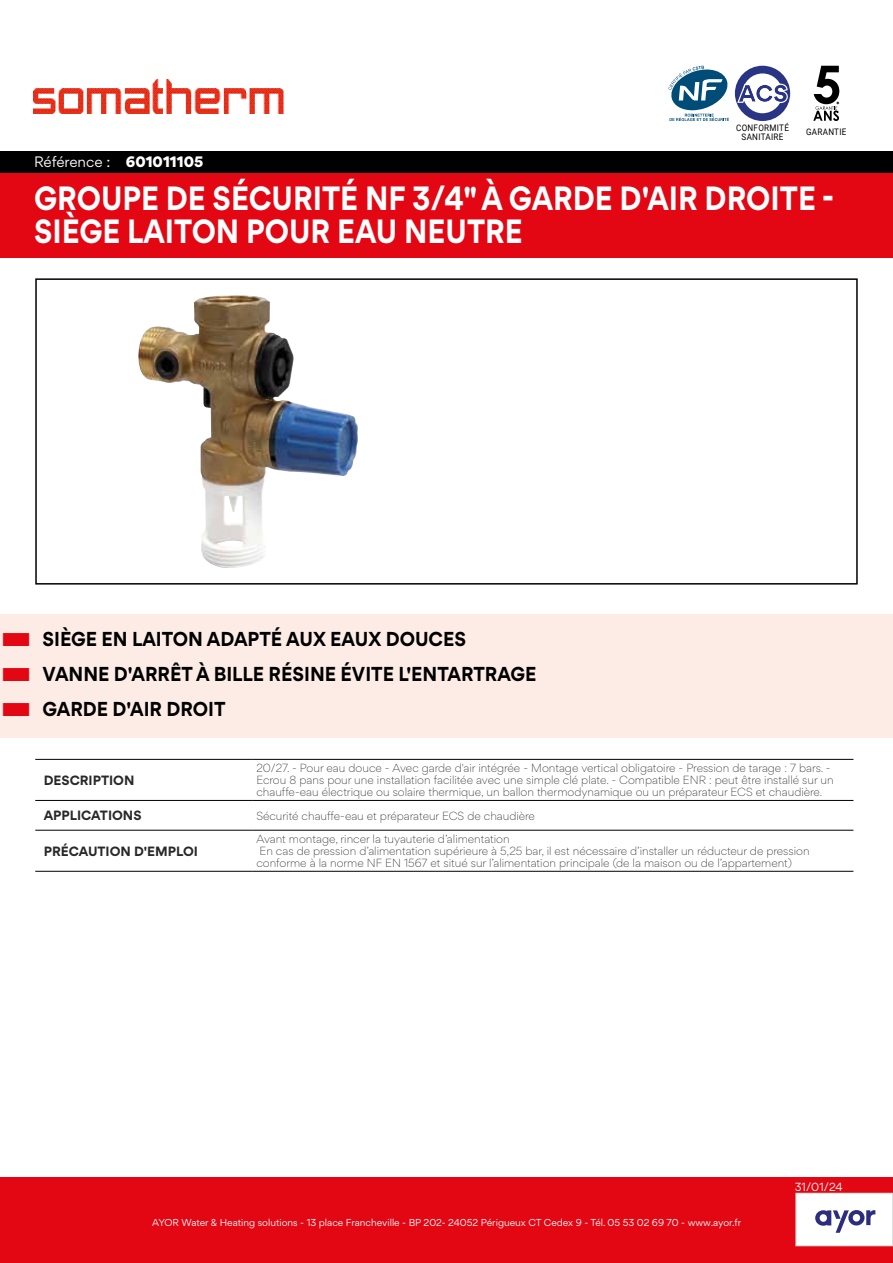
<style>
.page{position:relative;width:893px;height:1263px;background:#fff}
.page>*{position:absolute;margin:0;border:0;box-sizing:border-box;transform-origin:0 0}
.t1{font:700 30px/33px "Gordita";color:#fff;scale:.9 1}
.t2{font:700 18px/35px "Gordita";color:#000;scale:.95 1}
.t3{font:13.5px "Gordita";letter-spacing:-.005em;color:#fff}
.t4{font:700 12px "Gordita";color:#282827}
.t5{font:300 10.5px/12px "Gordita";color:#282827}
.t6{font:10.5px "Gordita";color:#fff}
.t7{font:9px "Gordita";color:#fff}
.t8{font:9px/9px "Roboto";letter-spacing:.035em;color:#000;text-align:center;scale:.9 1}
.s1{font-weight:900}
</style>
<div class="page">
<div style="left:0;top:1178px;width:893px;height:85px;background:#e30613"></div>
<div style="left:796px;top:1193px;width:97px;height:53px;background:#fff"></div>
<div style="left:795px;top:1193px;width:98px;height:53px;border:1px solid #dadada"></div>
<img style="left:138px;top:295px;width:220px;height:273px">
<div style="left:0;top:172px;width:893px;height:85px;background:#e30613"></div>
<svg style="left:668px;top:66px;width:61px;height:55px"></svg>
<div style="left:735px;top:66px;width:55px;height:55px;background:#293584;border-radius:50%"></div>
<div style="left:743px;top:73px;width:39px;height:40px;background:#fff;border-radius:50%"></div>
<svg style="left:737px;top:84px;width:51px;height:19px"></svg>
<svg style="left:813px;top:66px;width:26px;height:55px"></svg>
<div style="left:35px;top:278px;width:823px;height:307px;border:2px solid #000"></div>
<div style="left:0;top:614px;width:893px;height:53px;background:#fdece5"></div>
<div style="left:0;top:649px;width:893px;height:53px;background:#fdece5"></div>
<div style="left:0;top:684px;width:893px;height:53px;background:#fdece5"></div>
<svg style="left:815px;top:1210px;width:60px;height:23px"></svg>
<img style="left:33px;top:79px;width:250px;height:34px">
<div style="left:0;top:151px;width:893px;height:21px;background:#000"></div>
<hr style="left:35px;top:759px;width:217px;height:1px;background:#000">
<hr style="left:252px;top:759px;width:601px;height:1px;background:#000">
<hr style="left:35px;top:800px;width:217px;height:1px;background:#000">
<hr style="left:252px;top:800px;width:601px;height:1px;background:#000">
<hr style="left:35px;top:830px;width:217px;height:1px;background:#000">
<hr style="left:252px;top:830px;width:601px;height:1px;background:#000">
<hr style="left:35px;top:871px;width:217px;height:1px;background:#000">
<hr style="left:252px;top:871px;width:601px;height:1px;background:#000">
<p class="t3" style="left:34px;top:152px;width:171px">Référence : <span class="s1">601011105</span></p>
<p class="t8" style="left:736px;top:122px;width:60px">CONFORMITÉ<br>SANITAIRE</p>
<p class="t8" style="left:806px;top:127px;width:46px">GARANTIE</p>
<h1 class="t1" style="left:34px;top:182px;width:891px">GROUPE DE SÉCURITÉ NF 3/4" À GARDE D'AIR DROITE -<br>SIÈGE LAITON POUR EAU NEUTRE</h1>
<h2 class="t2" style="left:43px;top:621px;width:521px">SIÈGE EN LAITON ADAPTÉ AUX EAUX DOUCES<br>VANNE D'ARRÊT À BILLE RÉSINE ÉVITE L'ENTARTRAGE<br>GARDE D'AIR DROIT</h2>
<p class="t4" style="left:44px;top:770px;width:92px">DESCRIPTION</p>
<p class="t5" style="left:256px;top:762px;width:579px">20/27. - Pour eau douce - Avec garde d'air intégrée - Montage vertical obligatoire - Pression de tarage : 7 bars. -<br>Ecrou 8 pans pour une installation facilitée avec une simple clé plate. - Compatible ENR : peut être installé sur un chauffe-eau électrique ou solaire thermique, un ballon thermodynamique ou un préparateur ECS et chaudière.</p>
<p class="t4" style="left:44px;top:806px;width:99px">APPLICATIONS</p>
<p class="t5" style="left:256px;top:809px;width:280px">Sécurité chauffe-eau et préparateur ECS de chaudière</p>
<p class="t4" style="left:44px;top:841px;width:156px">PRÉCAUTION D'EMPLOI</p>
<p class="t5" style="left:256px;top:832px;width:555px">Avant montage, rincer la tuyauterie d’alimentation<br>En cas de pression d’alimentation supérieure à 5,25 bar, il est nécessaire d’installer un réducteur de pression conforme à la norme NF EN 1567 et situé sur l’alimentation principale (de la maison ou de l’appartement)</p>
<p class="t7" style="left:152px;top:1216px;width:590px">AYOR Water &amp; Heating solutions - 13 place Francheville - BP 202- 24052 Périgueux CT Cedex 9 - Tél. 05 53 02 69 70 - www.ayor.fr</p>
<p class="t6" style="left:795px;top:1179px;width:49px">31/01/24</p>
</div>
